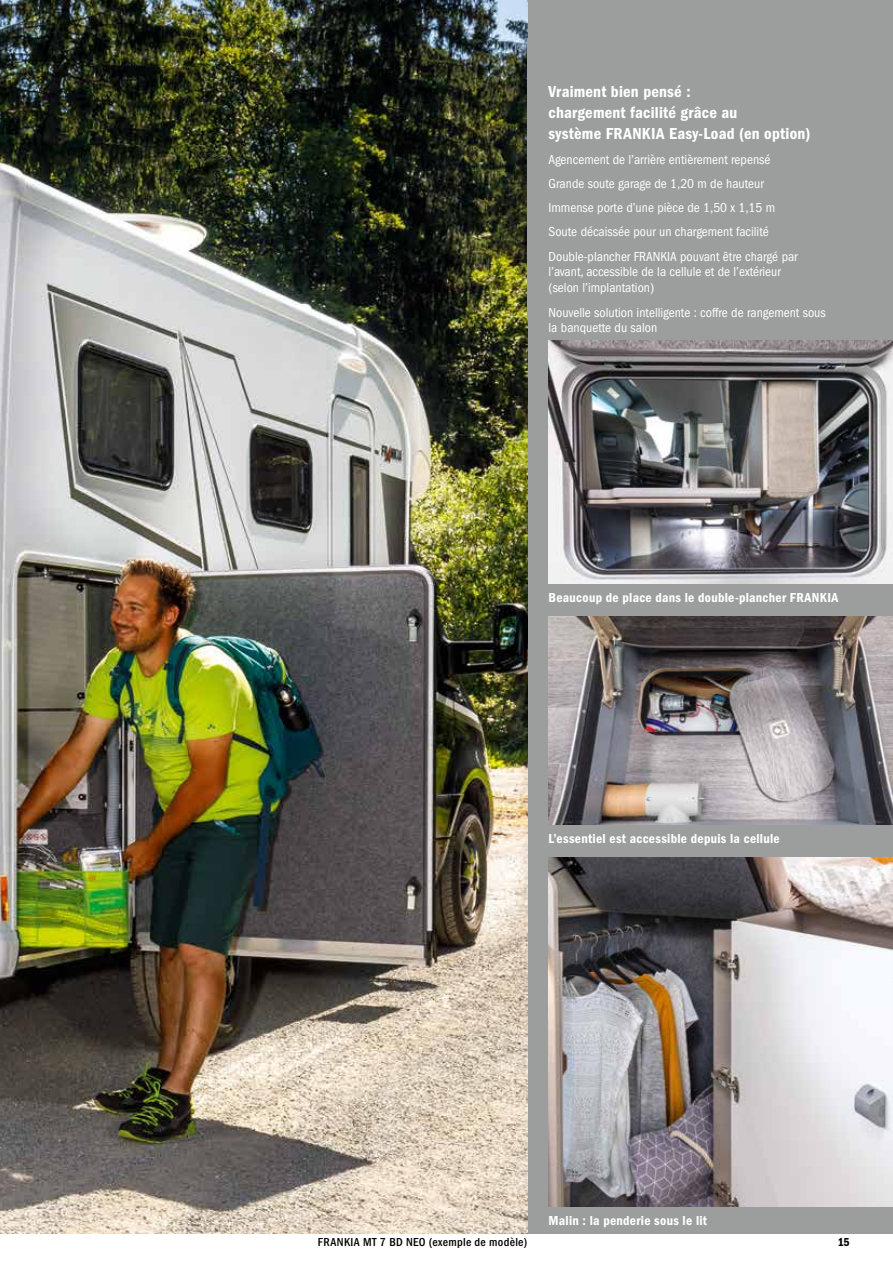
<style>
.page{position:relative;width:893px;height:1263px;background:#fff}
.page>*{position:absolute;margin:0;border:0;box-sizing:border-box;transform-origin:0 0}
.t1{font:600 condensed 16.5px/21px "Franklin Gothic";letter-spacing:.01em;color:#fff}
.t2{font:condensed 13.5px/24.3px "Franklin Gothic";color:#fff}
.t3{font:600 condensed 13.5px "Franklin Gothic";letter-spacing:.02em;color:#fff}
.t4{font:500 condensed 12px "Franklin Gothic";letter-spacing:.025em;color:#000}
.t5{font:600 condensed 12px "Franklin Gothic";color:#000}
</style>
<div class="page">
<div style="left:527px;top:0;width:366px;height:1233px;background:#9c9d9d"></div>
<img style="left:0;top:0;width:527px;height:1233px">
<img style="left:549px;top:341px;width:344px;height:242px">
<img style="left:549px;top:616px;width:344px;height:208px">
<img style="left:549px;top:857px;width:344px;height:349px">
<p class="t1" style="left:549px;top:82px;width:263px">Vraiment bien pensé :<br>chargement facilité grâce au<br>système FRANKIA Easy-Load (en option)</p>
<p class="t2" style="left:549px;top:147px;width:251px">Agencement de l’arrière entièrement repensé Grande soute garage de 1,20 m de hauteur Immense porte d’une pièce de 1,50 x 1,15 m Soute décaissée pour un chargement facilité Double-plancher FRANKIA pouvant être chargé par</p>
<p class="t2" style="left:549px;top:264px;width:234px;line-height:15.8px">l’avant, accessible de la cellule et de l’extérieur (selon l’implantation)</p>
<p class="t2" style="left:549px;top:304px;width:279px;line-height:15.8px">Nouvelle solution intelligente : coffre de rangement sous la banquette du salon</p>
<p class="t3" style="left:549px;top:589px;width:291px">Beaucoup de place dans le double-plancher FRANKIA</p>
<p class="t3" style="left:549px;top:831px;width:233px">L’essentiel est accessible depuis la cellule</p>
<p class="t4" style="left:318px;top:1236px;width:211px">FRANKIA MT 7 BD NEO (exemple de modèle)</p>
<p class="t3" style="left:549px;top:1212px;width:160px">Malin : la penderie sous le lit</p>
<p class="t5" style="left:838px;top:1235px;width:14px">15</p>
</div>
